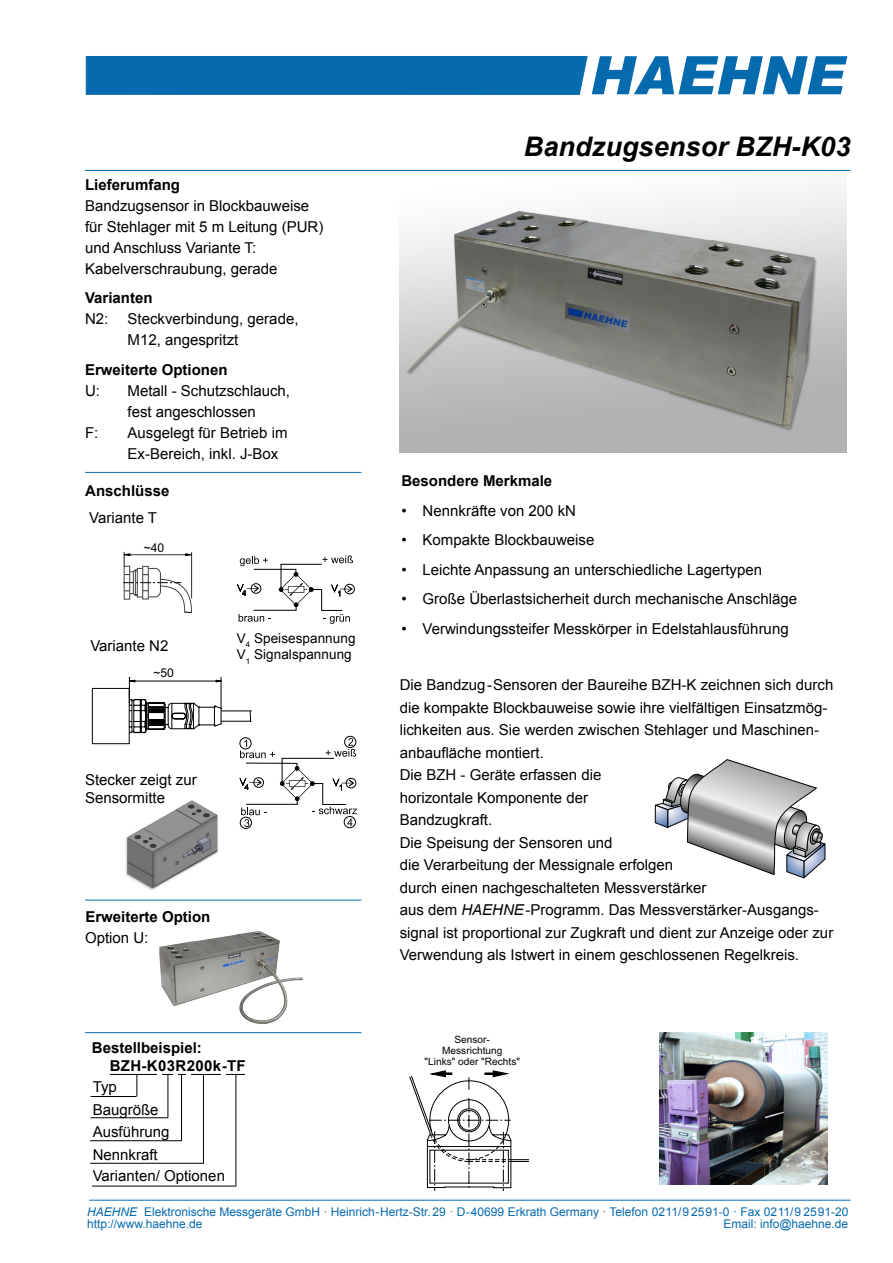
<style>
.page{position:relative;width:893px;height:1263px;background:#fff}
.page>*{position:absolute;margin:0;border:0;box-sizing:border-box;transform-origin:0 0}
.PB_Überschrift18_rec{font:italic 700 27px "Arial";letter-spacing:.005em;color:#000}
.Lieferumfang{font:15px/22.5px "Arial";color:#000}
.Lieferumfang-2{font:700 15px/21px "Arial";color:#000}
.Fließtext{font:15px/22.5px "Arial";color:#000}
.Textüberschrift{font:700 15px "Arial";color:#000}
.Fließtext-2{font:700 15px "Arial";letter-spacing:.025em;color:#000}
.PB_Überschrift18_rec-2{font:13.5px/16.2px "Arial";letter-spacing:.005em;color:#000}
.t1{font:12.15px "Arial";color:#000}
.t2{font:12px "Arial";color:#066aaf}
.t3{font:10.05px/11.2px "Arial";color:#000;text-align:center}
.s1{font-weight:700}
.s2{font-weight:400}
.s3{font-style:italic}
</style>
<div class="page">
<img style="left:400px;top:186px;width:446px;height:267px">
<hr style="left:85px;top:170px;width:765px;height:1px;background:#066aaf">
<svg style="left:409px;top:1070px;width:119px;height:121px"></svg>
<img style="left:659px;top:1032px;width:168px;height:153px">
<svg style="left:655px;top:759px;width:171px;height:120px"></svg>
<hr style="left:236px;top:1075px;width:1px;height:111px;background:#000">
<hr style="left:92px;top:1186px;width:144px;height:1px;background:#000">
<hr style="left:110px;top:1074px;width:135px;height:1px;background:#000">
<hr style="left:203px;top:1075px;width:1px;height:88px;background:#000">
<hr style="left:90px;top:1163px;width:114px;height:1px;background:#000">
<hr style="left:90px;top:1140px;width:92px;height:1px;background:#000">
<hr style="left:181px;top:1075px;width:1px;height:66px;background:#000">
<hr style="left:168px;top:1075px;width:1px;height:43px;background:#000">
<hr style="left:91px;top:1117px;width:77px;height:1px;background:#000">
<hr style="left:91px;top:1096px;width:45px;height:1px;background:#000">
<svg style="left:136px;top:1075px;width:1px;height:21px"></svg>
<hr style="left:89px;top:1200px;width:761px;height:1px;background:#066aaf">
<svg style="left:85px;top:56px;width:762px;height:38px;background:#297fba"></svg>
<img style="left:159px;top:931px;width:144px;height:93px">
<hr style="left:85px;top:472px;width:276px;height:1px;background:#066aaf">
<hr style="left:85px;top:1032px;width:276px;height:1px;background:#066aaf">
<hr style="left:85px;top:900px;width:276px;height:1px;background:#066aaf">
<img style="left:125px;top:827px;width:93px;height:64px">
<div style="left:240px;top:817px;width:12px;height:12px;border:1px solid #000;border-radius:50%"></div>
<div style="left:344px;top:816px;width:12px;height:12px;border:1px solid #000;border-radius:50%"></div>
<svg style="left:92px;top:677px;width:265px;height:150px"></svg>
<div style="left:344px;top:584px;width:11px;height:10px;border:1px solid #000;border-radius:50%"></div>
<svg style="left:237px;top:555px;width:116px;height:69px"></svg>
<svg style="left:123px;top:552px;width:69px;height:61px"></svg>
<p class="Lieferumfang" style="left:85px;top:174px;width:240px;line-height:21px"><span class="s1">Lieferumfang<br></span>Bandzugsensor in Blockbauweise für Stehlager mit 5 m Leitung (PUR) und Anschluss Variante T:<br>Kabelverschraubung, gerade</p>
<p class="Lieferumfang-2" style="left:85px;top:288px;width:69px">Varianten<br><span class="s2">N2:</span></p>
<p class="Lieferumfang" style="left:128px;top:308px;width:172px;line-height:21px">Steckverbindung, gerade,<br>M12, angespritzt</p>
<p class="Lieferumfang-2" style="left:85px;top:359px;width:144px">Erweiterte Optionen<br><span class="s2">U:</span></p>
<p class="Lieferumfang" style="left:128px;top:380px;width:164px;line-height:21px">Metall - Schutzschlauch, fest angeschlossen</p>
<p class="Lieferumfang" style="left:85px;top:421px;width:15px">F:</p>
<p class="Lieferumfang" style="left:128px;top:422px;width:162px;line-height:21px">Ausgelegt für Betrieb im<br>Ex-Bereich, inkl. J-Box</p>
<p class="Lieferumfang-2" style="left:85px;top:480px;width:86px">Anschlüsse</p>
<p class="Lieferumfang" style="left:89px;top:507px;width:69px">Variante T</p>
<p class="t1" style="left:144px;top:543px;width:22px">~40</p>
<p class="Lieferumfang" style="left:90px;top:634px;width:80px">Variante N2</p>
<p class="t1" style="left:153px;top:668px;width:22px">~50</p>
<p class="Lieferumfang" style="left:85px;top:769px;width:113px">Stecker zeigt zur</p>
<p class="Lieferumfang" style="left:85px;top:787px;width:82px">Sensormitte</p>
<p class="PB_Überschrift18_rec-2" style="left:237px;top:630px;width:120px">V<sub>4</sub> Speisespannung<br>V<sub>1</sub> Signalspannung</p>
<p class="Lieferumfang-2" style="left:85px;top:907px;width:127px">Erweiterte Option</p>
<p class="Lieferumfang" style="left:85px;top:927px;width:65px">Option U:</p>
<p class="Textüberschrift" style="left:92px;top:1038px;width:112px">Bestellbeispiel:</p>
<p class="Fließtext-2" style="left:110px;top:1055px;width:138px">BZH-K03R200k-TF</p>
<p class="Fließtext" style="left:93px;top:1076px;width:78px">Typ<br>Baugröße<br>Ausführung<br>Nennkraft</p>
<p class="Fließtext" style="left:93px;top:1164px;width:134px">Varianten/ Optionen</p>
<p class="PB_Überschrift18_rec" style="left:524px;top:128px;width:328px">Bandzugsensor BZH-K03</p>
<p class="Lieferumfang-2" style="left:401px;top:471px;width:152px">Besondere Merkmale</p>
<p class="Lieferumfang" style="left:401px;top:499px;width:176px">• Nennkräfte von 200 kN</p>
<p class="Lieferumfang" style="left:401px;top:529px;width:194px">• Kompakte Blockbauweise</p>
<p class="Lieferumfang" style="left:401px;top:558px;width:362px">• Leichte Anpassung an unterschiedliche Lagertypen</p>
<p class="Lieferumfang" style="left:401px;top:588px;width:397px">• Große Überlastsicherheit durch mechanische Anschläge</p>
<p class="Lieferumfang" style="left:401px;top:617px;width:389px">• Verwindungssteifer Messkörper in Edelstahlausführung</p>
<p class="Lieferumfang" style="left:400px;top:674px;width:435px">Die Bandzug-Sensoren der Baureihe BZH-K zeichnen sich durch die kompakte Blockbauweise sowie ihre vielfältigen Einsatzmög&shy;lichkeiten aus. Sie werden zwischen Stehlager und Maschinen&shy;anbaufläche montiert.<br>Die BZH - Geräte erfassen die</p>
<p class="Lieferumfang" style="left:400px;top:786px;width:190px">horizontale Komponente der<br>Bandzugkraft.</p>
<p class="Lieferumfang" style="left:400px;top:831px;width:435px">Die Speisung der Sensoren und<br>die Verarbeitung der Messignale erfolgen<br>durch einen nachgeschalteten Messverstärker<br>aus dem <span class="s3">HAEHNE</span>-Programm. Das Messverstärker-Ausgangs&shy;signal ist proportional zur Zugkraft und dient zur Anzeige oder zur Verwendung als Istwert in einem geschlossenen Regelkreis.</p>
<p class="t3" style="left:425px;top:1034px;width:97px">Sensor-<br>Messrichtung<br>"Links oder "Rechts"</p>
<p class="t3" style="left:452px;top:1057px;width:5px">"</p>
<p class="t2" style="left:87px;top:1204px;width:763px"><span class="s3">HAEHNE</span> Elektronische Messgeräte GmbH · Heinrich-Hertz-Str. 29 · D-40699 Erkrath Germany · Telefon 0211/9 25 91-0 · Fax 0211/9 25 91-20</p>
<p class="t2" style="left:87px;top:1216px;width:117px">http://www.haehne.de</p>
<p class="t2" style="left:723px;top:1216px;width:126px">Email: info@haehne.de</p>
</div>
